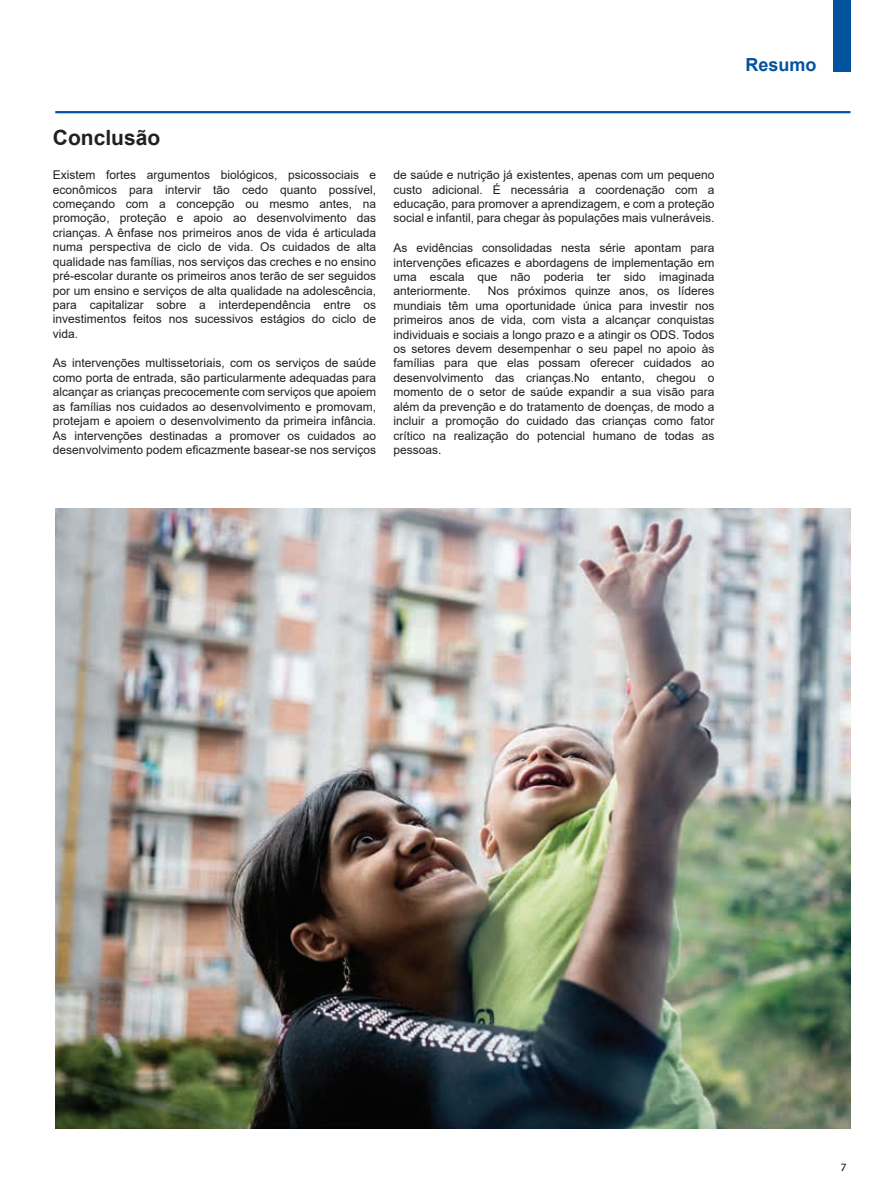
<style>
.page{position:relative;width:893px;height:1200px;background:#fff}
.page>*{position:absolute;margin:0;border:0;box-sizing:border-box;transform-origin:0 0}
.t1{font:700 21px "Arial";color:#231f20}
.t2{font:700 18px "Arial";color:#01539e}
.t3{font:12px/14.4px "Arial";color:#231f20;text-align:justify}
.t4{font:700 10.5px "Shaker 2 Lancet";color:#231f20}
</style>
<div class="page">
<div style="left:833px;top:0;width:17px;height:71px;background:#01539e"></div>
<hr style="left:55px;top:111px;width:795px;height:2px;background:#01539e">
<img style="left:55px;top:508px;width:795px;height:619px">
<h1 class="t1" style="left:53px;top:126px;width:109px">Conclusão</h1>
<p class="t3" style="left:53px;top:168px;width:325px">Existem fortes argumentos biológicos, psicossociais e econômicos para intervir tão cedo quanto possível, começando com a concepção ou mesmo antes, na promoção, proteção e apoio ao desenvolvimento das crianças. A ênfase nos primeiros anos de vida é articulada numa perspectiva de ciclo de vida. Os cuidados de alta qualidade nas famílias, nos serviços das creches e no ensino pré-escolar durante os primeiros anos terão de ser seguidos por um ensino e serviços de alta qualidade na adolescência, para capitalizar sobre a interdependência entre os investimentos feitos nos sucessivos estágios do ciclo de vida.</p>
<p class="t3" style="left:53px;top:356px;width:325px">As intervenções multissetoriais, com os serviços de saúde como porta de entrada, são particularmente adequadas para alcançar as crianças precocemente com serviços que apoiem as famílias nos cuidados ao desenvolvimento e promovam, protejam e apoiem o desenvolvimento da primeira infância.<br>As intervenções destinadas a promover os cuidados ao desenvolvimento podem eficazmente basear-se nos serviços</p>
<p class="t3" style="left:393px;top:168px;width:323px">de saúde e nutrição já existentes, apenas com um pequeno custo adicional. É necessária a coordenação com a educação, para promover a aprendizagem, e com a proteção social e infantil, para chegar às populações mais vulneráveis.</p>
<p class="t3" style="left:393px;top:241px;width:323px">As evidências consolidadas nesta série apontam para intervenções eficazes e abordagens de implementação em uma escala que não poderia ter sido imaginada anteriormente.</p>
<p class="t3" style="left:393px;top:284px;width:323px;text-indent:95px">Nos próximos quinze anos, os líderes mundiais têm uma oportunidade única para investir nos primeiros anos de vida, com vista a alcançar conquistas individuais e sociais a longo prazo e a atingir os ODS. Todos os setores devem desempenhar o seu papel no apoio às famílias para que elas possam oferecer cuidados ao desenvolvimento das crianças.No entanto, chegou o momento de o setor de saúde expandir a sua visão para além da prevenção e do tratamento de doenças, de modo a incluir a promoção do cuidado das crianças como fator crítico na realização do potencial humano de todas as pessoas.</p>
<h2 class="t2" style="left:745px;top:55px;width:73px">Resumo</h2>
<p class="t4" style="left:841px;top:1159px;width:7px">7</p>
</div>
